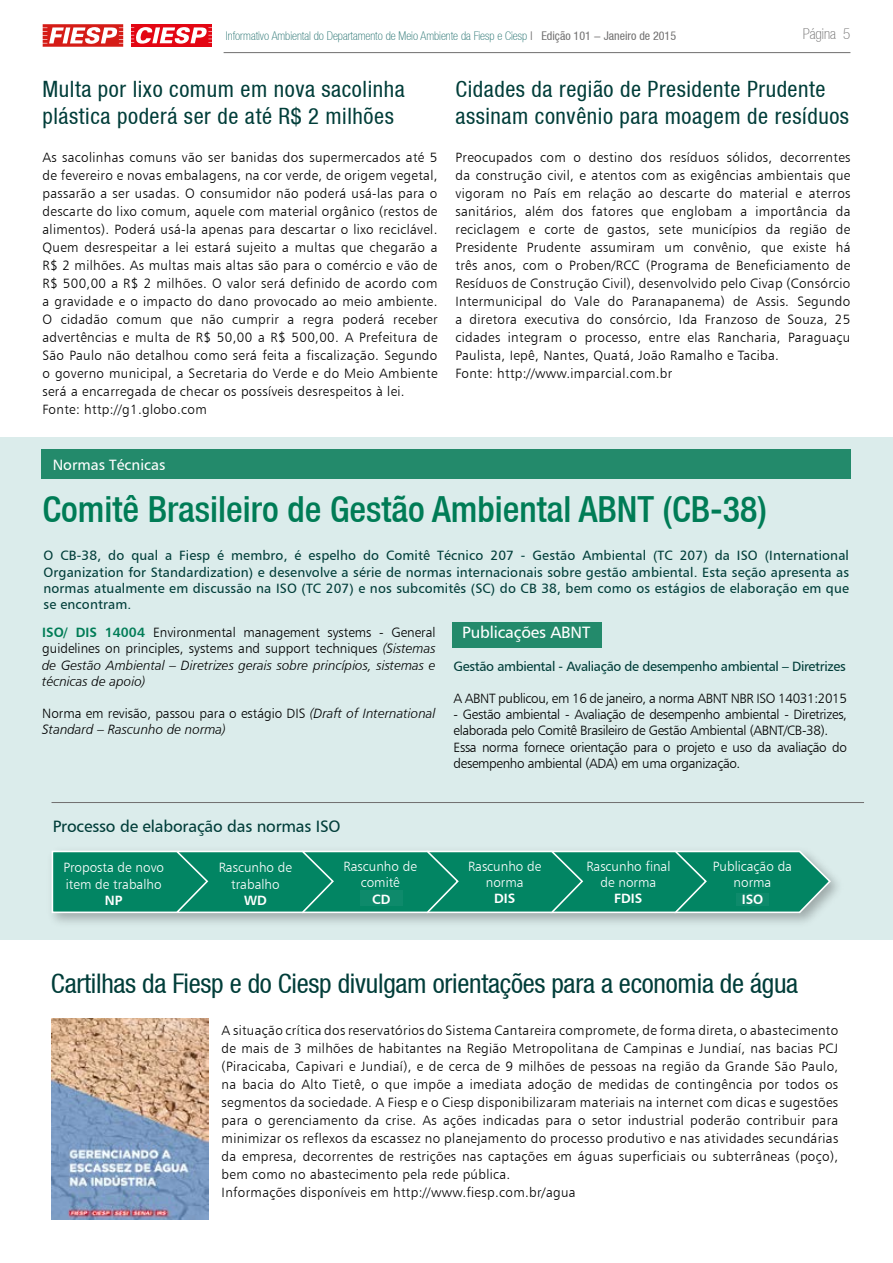
<style>
.page{position:relative;width:893px;height:1263px;background:#fff}
.page>*{position:absolute;margin:0;border:0;box-sizing:border-box;transform-origin:0 0}
.t1{font:500 condensed 36px "Helvetica Neue LT";color:#007c56}
.t2{font:condensed 27px "Helvetica Neue LT";letter-spacing:-.01em;color:#003d39}
.t3{font:condensed 22.5px/27px "Helvetica Neue LT";letter-spacing:.025em;color:#003d39}
.t4{font:16.5px "Humanist 777 BT Roman B";letter-spacing:-.01em;color:#003d39}
.t5{font:16.5px "Humanist 777 BT Roman B";letter-spacing:-.01em;color:#fff}
.t6{font:15px "Humanist 777 BT Roman B";color:#fff}
.t7{font:100 condensed 15px "Helvetica Neue LT";color:#706f6f}
.t8{font:13.5px/18px "Humanist 777 BT Light B";letter-spacing:.025em;color:#000}
.t9{font:13.5px/16.2px "Humanist 777 BT Roman B";letter-spacing:-.025em;color:#003d39;text-align:justify}
.t10{font:13.5px/16.2px "Humanist 777 BT Light B";letter-spacing:-.025em;color:#000}
.t11{font:13.5px/16.2px "Humanist 777 BT Light B";color:#000}
.t12{font:13.5px/16.2px "Humanist 777 BT Light B";color:#fff;text-align:center}
.t13{font:13.5px/16.2px "Humanist 777 BT Light Italic B";color:#000}
.t14{font:13.5px "Humanist 777 BT Bold B";color:#fff}
.t15{font:100 condensed 12px "Helvetica Neue LT";color:#1f6e6c}
.s1{font-weight:400;color:#706f6f}
.s2{font-family:"Humanist 777 BT Bold B";color:#007c56}
.s3{font-family:"Humanist 777 BT Light Italic B"}
</style>
<div class="page">
<svg style="left:43px;top:24px;width:80px;height:23px"></svg>
<hr style="left:224px;top:52px;width:626px;height:1px;background:#706f6f">
<div style="left:131px;top:24px;width:81px;height:22px;background:#e30613"></div>
<svg style="left:131px;top:27px;width:81px;height:17px"></svg>
<div style="left:0;top:437px;width:893px;height:503px;background:#dbeceb"></div>
<div style="left:42px;top:449px;width:809px;height:29px;background:#238a6b"></div>
<div style="left:453px;top:622px;width:149px;height:26px;background:#238a6b"></div>
<svg style="left:51px;top:850px;width:781px;height:64px;background:#1b9072"></svg>
<hr style="left:52px;top:802px;width:812px;height:1px;background:#706f6f">
<div style="left:360px;top:891px;width:42px;height:15px;background:#0e8a6b"></div>
<div style="left:736px;top:893px;width:33px;height:13px;background:#0e8a6b"></div>
<img style="left:51px;top:1018px;width:157px;height:201px">
<p class="t15" style="left:226px;top:29px;width:452px">Informativo Ambiental do Departamento de Meio Ambiente da Fiesp e Ciesp <span class="s1">| Edição 101 - Janeiro de 2015</span></p>
<p class="t7" style="left:803px;top:25px;width:49px">Página 5</p>
<h3 class="t3" style="left:43px;top:76px;width:364px">Multa por lixo comum em nova sacolinha plástica poderá ser de até R$ 2 milhões</h3>
<p class="t8" style="left:43px;top:148px;width:396px">As sacolinhas comuns vão ser banidas dos supermercados até 5 de fevereiro e novas embalagens, na cor verde, de origem vegetal, passarão a ser usadas. O consumidor não poderá usá-las para o descarte do lixo comum, aquele com material orgânico (restos de alimentos). Poderá usá-la apenas para descartar o lixo reciclável.<br>Quem desrespeitar a lei estará sujeito a multas que chegarão a R$ 2 milhões. As multas mais altas são para o comércio e vão de R$ 500,00 a R$ 2 milhões. O valor será definido de acordo com a gravidade e o impacto do dano provocado ao meio ambiente.<br>O cidadão comum que não cumprir a regra poderá receber advertências e multa de R$ 50,00 a R$ 500,00. A Prefeitura de São Paulo não detalhou como será feita a fiscalização. Segundo o governo municipal, a Secretaria do Verde e do Meio Ambiente será a encarregada de checar os possíveis desrespeitos à lei.<br>Fonte: http://g1.globo.com</p>
<h3 class="t3" style="left:455px;top:76px;width:395px">Cidades da região de Presidente Prudente assinam convênio para moagem de resíduos</h3>
<p class="t8" style="left:455px;top:148px;width:396px">Preocupados com o destino dos resíduos sólidos, decorrentes da construção civil, e atentos com as exigências ambientais que vigoram no País em relação ao descarte do material e aterros sanitários, além dos fatores que englobam a importância da reciclagem e corte de gastos, sete municípios da região de Presidente Prudente assumiram um convênio, que existe há três anos, com o Proben/RCC (Programa de Beneficiamento de Resíduos de Construção Civil), desenvolvido pelo Civap (Consórcio Intermunicipal do Vale do Paranapanema) de Assis. Segundo a diretora executiva do consórcio, Ida Franzoso de Souza, 25 cidades integram o processo, entre elas Rancharia, Paraguaçu Paulista, Iepê, Nantes, Quatá, João Ramalho e Taciba.<br>Fonte: http://www.imparcial.com.br</p>
<p class="t6" style="left:53px;top:456px;width:114px">Normas Técnicas</p>
<h1 class="t1" style="left:43px;top:488px;width:726px">Comitê Brasileiro de Gestão Ambiental ABNT (CB-38)</h1>
<p class="t9" style="left:44px;top:547px;width:807px">O CB-38, do qual a Fiesp é membro, é espelho do Comitê Técnico 207 - Gestão Ambiental (TC 207) da ISO (International Organization for Standardization) e desenvolve a série de normas internacionais sobre gestão ambiental. Esta seção apresenta as normas atualmente em discussão na ISO (TC 207) e nos subcomitês (SC) do CB 38, bem como os estágios de elaboração em que se encontram.</p>
<p class="t11" style="left:42px;top:624px;width:395px"><span class="s2">ISO/ DIS 14004</span> Environmental management systems - General guidelines on principles, systems and support techniques <span class="s3">(Sistemas</span></p>
<p class="t13" style="left:42px;top:657px;width:395px">de Gestão Ambiental – Diretrizes gerais sobre princípios, sistemas e técnicas de apoio)</p>
<p class="t11" style="left:42px;top:705px;width:395px">Norma em revisão, passou para o estágio DIS <span class="s3">(Draft of International</span></p>
<p class="t13" style="left:42px;top:721px;width:185px">Standard – Rascunho de norma)</p>
<p class="t5" style="left:462px;top:622px;width:130px">Publicações ABNT</p>
<p class="t9" style="left:454px;top:657px;width:394px">Gestão ambiental - Avaliação de desempenho ambiental – Diretrizes</p>
<p class="t10" style="left:454px;top:690px;width:395px">A ABNT publicou, em 16 de janeiro, a norma ABNT NBR ISO 14031:2015</p>
<p class="t10" style="left:454px;top:706px;width:395px">- Gestão ambiental - Avaliação de desempenho ambiental - Diretrizes, elaborada pelo Comitê Brasileiro de Gestão Ambiental (ABNT/CB-38).<br>Essa norma fornece orientação para o projeto e uso da avaliação do desempenho ambiental (ADA) em uma organização.</p>
<p class="t4" style="left:53px;top:816px;width:289px">Processo de elaboração das normas ISO</p>
<p class="t12" style="left:63px;top:859px;width:102px;text-align:left">Proposta de novo item de trabalho</p>
<p class="t14" style="left:105px;top:892px;width:19px">NP</p>
<p class="t12" style="left:219px;top:859px;width:75px">Rascunho de trabalho</p>
<p class="t14" style="left:244px;top:892px;width:24px">WD</p>
<p class="t12" style="left:586px;top:858px;width:86px">Rascunho final de norma</p>
<p class="t14" style="left:614px;top:890px;width:30px">FDIS</p>
<p class="t12" style="left:344px;top:858px;width:75px">Rascunho de comitê</p>
<p class="t14" style="left:369px;top:890px;width:15px">W</p>
<p class="t12" style="left:468px;top:858px;width:75px">Rascunho de norma</p>
<p class="t14" style="left:494px;top:890px;width:23px">DIS</p>
<p class="t12" style="left:713px;top:858px;width:81px">Publicação da norma</p>
<p class="t14" style="left:738px;top:890px;width:30px">FDIS</p>
<p class="t14" style="left:372px;top:890px;width:20px">CD</p>
<p class="t14" style="left:742px;top:890px;width:23px">ISO</p>
<h2 class="t2" style="left:51px;top:968px;width:749px">Cartilhas da Fiesp e do Ciesp divulgam orientações para a economia de água</h2>
<p class="t8" style="left:222px;top:1021px;width:618px">A situação crítica dos reservatórios do Sistema Cantareira compromete, de forma direta, o abastecimento de mais de 3 milhões de habitantes na Região Metropolitana de Campinas e Jundiaí, nas bacias PCJ (Piracicaba, Capivari e Jundiaí), e de cerca de 9 milhões de pessoas na região da Grande São Paulo, na bacia do Alto Tietê, o que impõe a imediata adoção de medidas de contingência por todos os segmentos da sociedade. A Fiesp e o Ciesp disponibilizaram materiais na internet com dicas e sugestões para o gerenciamento da crise. As ações indicadas para o setor industrial poderão contribuir para minimizar os reflexos da escassez no planejamento do processo produtivo e nas atividades secundárias da empresa, decorrentes de restrições nas captações em águas superficiais ou subterrâneas (poço), bem como no abastecimento pela rede pública.<br>Informações disponíveis em http://www.fiesp.com.br/agua</p>
</div>
